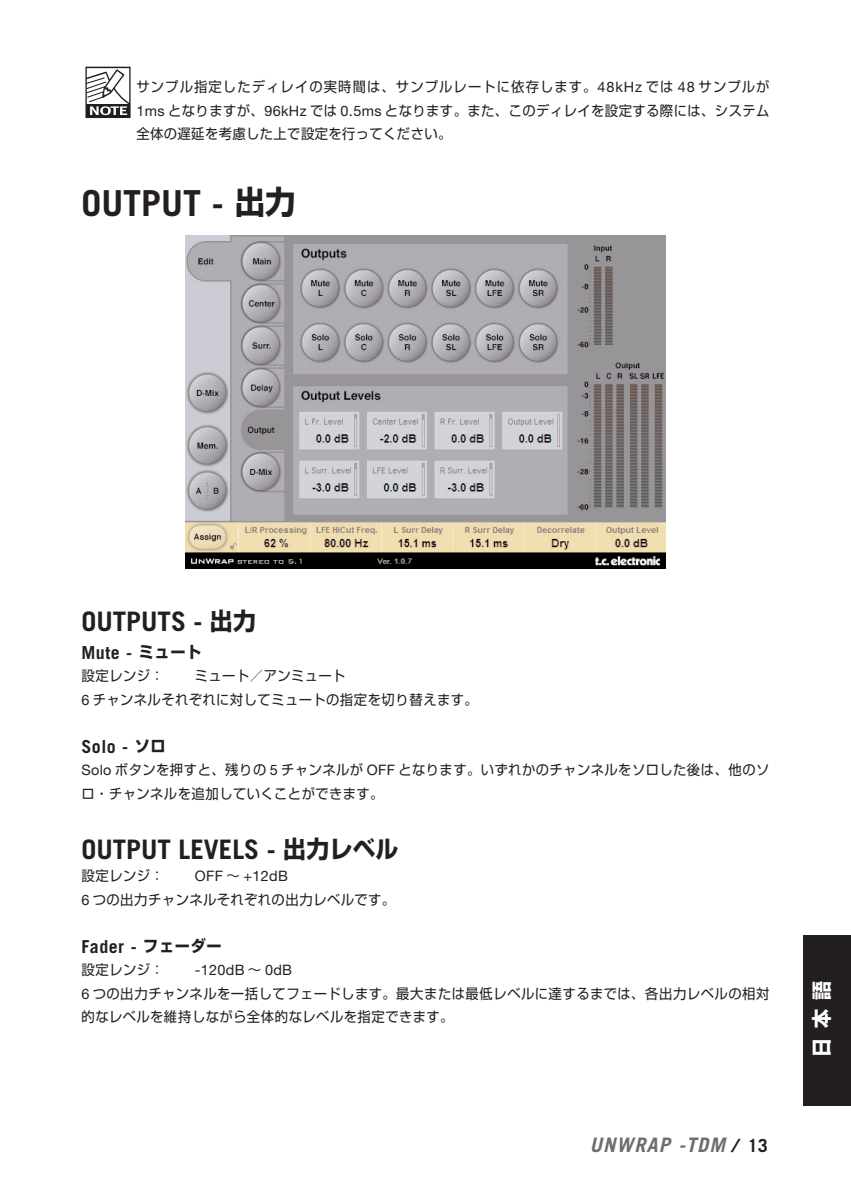
<style>
.page{position:relative;width:851px;height:1191px;background:#fff}
.page>*{position:absolute;margin:0;border:0;box-sizing:border-box;transform-origin:0 0}
.t1{font:700 35.8px "Trade Gothic";color:#231f20}
.t2{font:700 26.8px "Trade Gothic";color:#231f20}
.t3{font:italic 700 20px "Trade Gothic";letter-spacing:.055em;color:#6c6d70}
.t4{font:700 20px "Shin Go Pro";color:#fff;scale:.95 1}
.t5{font:700 18px "Trade Gothic";letter-spacing:.03em;color:#231f20}
.t6{font:14.4px "Helvetica Neue";letter-spacing:.02em;color:#231f20}
.t7{font:14px/23.4px "Shin Go Pro";letter-spacing:.03em;color:#231f20;scale:.95 1}
.s1{font-family:"Helvetica Neue";font-size:14.4px}
.s2{font-family:"Shin Go Pro";font-size:32px}
.s3{font-family:"Shin Go Pro";font-size:24px}
.s4{font-family:"Shin Go Pro";font-size:16px}
.s5{font-family:"Shin Go Pro";font-size:14px}
.s6{font-size:18px;color:#231f20}
.s7{font-style:normal;font-size:18px;color:#231f20}
</style>
<div class="page">
<div style="left:803px;top:935px;width:47px;height:171px;background:#231f20"></div>
<img style="left:185px;top:235px;width:480px;height:333px">
<div style="left:85px;top:67px;width:46px;height:51px;border:1px solid #231f20"></div>
<div style="left:86px;top:104px;width:44px;height:13px;background:#231f20"></div>
<svg style="left:85px;top:68px;width:46px;height:47px"></svg>
<p class="t7" style="left:136px;top:73px;width:667px;text-align:justify">サンプル指定したディレイの実時間は、サンプルレートに依存します。<span class="s1">48kHz</span> では <span class="s1">48</span> サンプルが<span class="s1">1ms</span> となりますが、<span class="s1">96kHz</span> では <span class="s1">0.5ms</span> となります。また、このディレイを設定する際には、システム全体の遅延を考慮した上で設定を行ってください。</p>
<h1 class="t1" style="left:81px;top:190px;width:216px">OUTPUT - <span class="s2">出力</span></h1>
<h2 class="t2" style="left:81px;top:612px;width:176px">OUTPUTS - <span class="s3">出力</span></h2>
<p class="t5" style="left:81px;top:646px;width:121px">Mute - <span class="s4">ミュート</span></p>
<p class="t7" style="left:81px;top:662px;width:88px">設定レンジ：</p>
<p class="t7" style="left:81px;top:662px;width:418px;text-indent:113px">ミュート／アンミュート<br><span class="s1">6</span> チャンネルそれぞれに対してミュートの指定を切り替えます。</p>
<p class="t5" style="left:81px;top:740px;width:86px">Solo - <span class="s4">ソロ</span></p>
<p class="t7" style="left:81px;top:756px;width:725px"><span class="s1">Solo</span> ボタンを押すと、残りの <span class="s1">5</span> チャンネルが <span class="s1">OFF</span> となります。いずれかのチャンネルをソロした後は、他のソロ・チャンネルを追加していくことができます。</p>
<h2 class="t2" style="left:81px;top:840px;width:318px">OUTPUT LEVELS - <span class="s3">出力レベル</span></h2>
<p class="t7" style="left:81px;top:862px;width:88px">設定レンジ：</p>
<p class="t6" style="left:195px;top:871px;width:94px">OFF <span class="s5">～</span> +12dB</p>
<p class="t7" style="left:81px;top:886px;width:332px"><span class="s1">6</span> つの出力チャンネルそれぞれの出力レベルです。</p>
<p class="t5" style="left:81px;top:940px;width:142px">Fader - <span class="s4">フェーダー</span></p>
<p class="t7" style="left:81px;top:956px;width:88px">設定レンジ：</p>
<p class="t6" style="left:195px;top:965px;width:99px">-120dB <span class="s5">～</span> 0dB</p>
<p class="t7" style="left:81px;top:980px;width:725px"><span class="s1">6</span> つの出力チャンネルを一括してフェードします。最大または最低レベルに達するまでは、各出力レベルの相対的なレベルを維持しながら全体的なレベルを指定できます。</p>
<h3 class="t3" style="left:590px;top:1137px;width:179px">UNWRAP -TDM <span class="s6">/</span> <span class="s7">13</span></h3>
<h3 class="t4" style="left:805px;top:1056px;width:81px;rotate:-90deg">日本語</h3>
</div>
